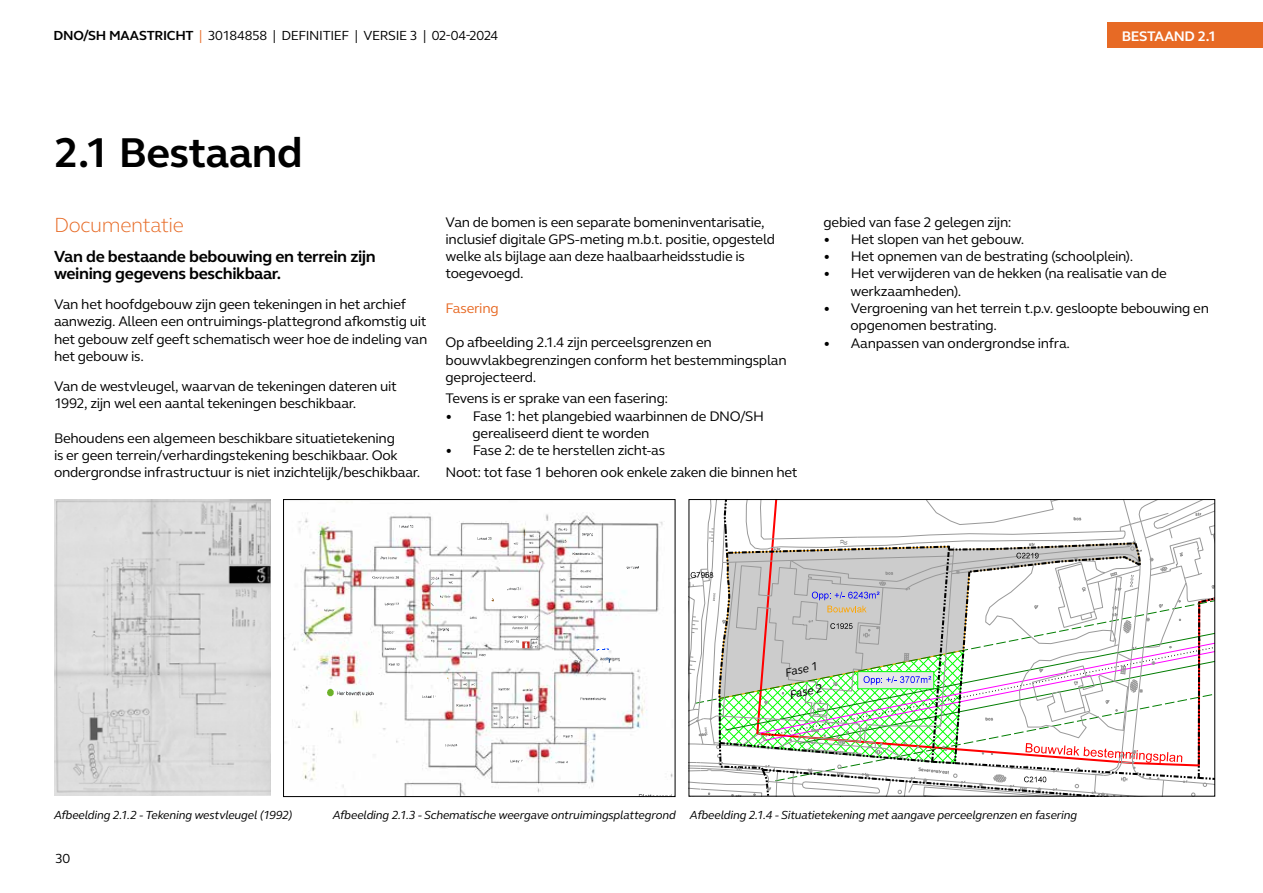
<style>
.page{position:relative;width:1263px;height:893px;background:#fff}
.page>*{position:absolute;margin:0;border:0;box-sizing:border-box;transform-origin:0 0}
.t1{font:700 42.75px "FS Elliot Pro";letter-spacing:-.01em;color:#000}
.t2{font:300 21px "FS Elliot Pro";letter-spacing:-.02em;color:#e76a25}
.t3{font:700 16.5px/17.2px "FS Elliot Pro";letter-spacing:-.02em;color:#000}
.t4{font:14.25px/17.2px "FS Elliot Pro";letter-spacing:-.02em;color:#000}
.t5{font:700 14.25px "FS Elliot Pro";letter-spacing:-.02em;color:#fff}
.t6{font:14.25px "FS Elliot Pro";letter-spacing:-.02em;color:#e76a25}
.t7{font:13.5px "FS Elliot Pro";letter-spacing:-.025em;color:#000}
.t8{font:italic 12px/22.5px "FS Elliot Pro";letter-spacing:-.015em;color:#000}
.s1{font-weight:700}
.s2{color:#e76a25}
</style>
<div class="page">
<div style="left:1107px;top:22px;width:156px;height:26px;background:#e76a25"></div>
<img style="left:54px;top:500px;width:216px;height:296px">
<img style="left:285px;top:502px;width:378px;height:279px">
<img style="left:324px;top:525px;width:349px;height:270px">
<img style="left:504px;top:638px;width:34px;height:11px">
<svg style="left:524px;top:533px;width:9px;height:4px"></svg>
<svg style="left:597px;top:648px;width:11px;height:3px"></svg>
<img style="left:601px;top:658px;width:18px;height:4px">
<div style="left:283px;top:499px;width:392px;height:298px;border:1px solid #000"></div>
<svg style="left:690px;top:501px;width:523px;height:294px"></svg>
<div style="left:688px;top:499px;width:527px;height:298px;border:1px solid #000"></div>
<p class="t7" style="left:54px;top:26px;width:446px"><span class="s1">DNO/SH MAASTRICHT</span> <span class="s2">|</span> 30184858 | DEFINITIEF | VERSIE 3 | 02-04-2024</p>
<p class="t5" style="left:1122px;top:26px;width:96px">BESTAAND 2.1</p>
<h1 class="t1" style="left:54px;top:124px;width:250px">2.1 Bestaand</h1>
<h2 class="t2" style="left:54px;top:211px;width:131px">Documentatie</h2>
<p class="t3" style="left:54px;top:247px;width:323px">Van de bestaande bebouwing en terrein zijn weining gegevens beschikbaar.</p>
<p class="t4" style="left:54px;top:295px;width:375px">Van het hoofdgebouw zijn geen tekeningen in het archief aanwezig. Alleen een ontruimings-plattegrond afkomstig uit het gebouw zelf geeft schematisch weer hoe de indeling van het gebouw is.</p>
<p class="t4" style="left:54px;top:377px;width:344px">Van de westvleugel, waarvan de tekeningen dateren uit<br>1992, zijn wel een aantal tekeningen beschikbaar.</p>
<p class="t4" style="left:54px;top:429px;width:368px">Behoudens een algemeen beschikbare situatietekening<br>is er geen terrein/verhardingstekening beschikbaar. Ook ondergrondse infrastructuur is niet inzichtelijk/beschikbaar.</p>
<p class="t4" style="left:446px;top:213px;width:331px">Van de bomen is een separate bomeninventarisatie, inclusief digitale GPS-meting m.b.t. positie, opgesteld welke als bijlage aan deze haalbaarheidsstudie is toegevoegd.</p>
<p class="t6" style="left:446px;top:299px;width:55px">Fasering</p>
<p class="t4" style="left:446px;top:333px;width:343px">Op afbeelding 2.1.4 zijn perceelsgrenzen en bouwvlakbegrenzingen conform het bestemmingsplan geprojecteerd.</p>
<p class="t4" style="left:446px;top:389px;width:224px">Tevens is er sprake van een fasering:</p>
<p class="t4" style="left:473px;top:407px;width:293px;text-indent:-27px">• Fase 1: het plangebied waarbinnen de DNO/SH gerealiseerd dient te worden</p>
<p class="t4" style="left:446px;top:439px;width:353px;line-height:21.5px">• Fase 2: de te herstellen zicht-as<br>Noot: tot fase 1 behoren ook enkele zaken die binnen het</p>
<p class="t4" style="left:824px;top:213px;width:189px">gebied van fase 2 gelegen zijn:</p>
<p class="t4" style="left:824px;top:230px;width:202px">• Het slopen van het gebouw.</p>
<p class="t4" style="left:824px;top:247px;width:311px">• Het opnemen van de bestrating (schoolplein).</p>
<p class="t4" style="left:851px;top:265px;width:318px;text-indent:-27px">• Het verwijderen van de hekken (na realisatie van de werkzaamheden).</p>
<p class="t4" style="left:851px;top:299px;width:360px;text-indent:-27px">• Vergroening van het terrein t.p.v. gesloopte bebouwing en opgenomen bestrating.</p>
<p class="t4" style="left:824px;top:334px;width:248px">• Aanpassen van ondergrondse infra.</p>
<p class="t8" style="left:783px;top:661px;width:35px;rotate:-12deg">Fase 1<br>Fase 2</p>
<p class="t8" style="left:54px;top:803px;width:240px">Afbeelding 2.1.2 - Tekening westvleugel (1992)</p>
<p class="t8" style="left:333px;top:804px;width:746px">Afbeelding 2.1.3 - Schematische weergave ontruimingsplattegrond Afbeelding 2.1.4 - Situatietekening met aangave perceelgrenzen en fasering</p>
<p class="t7" style="left:55px;top:850px;width:17px">30</p>
</div>
